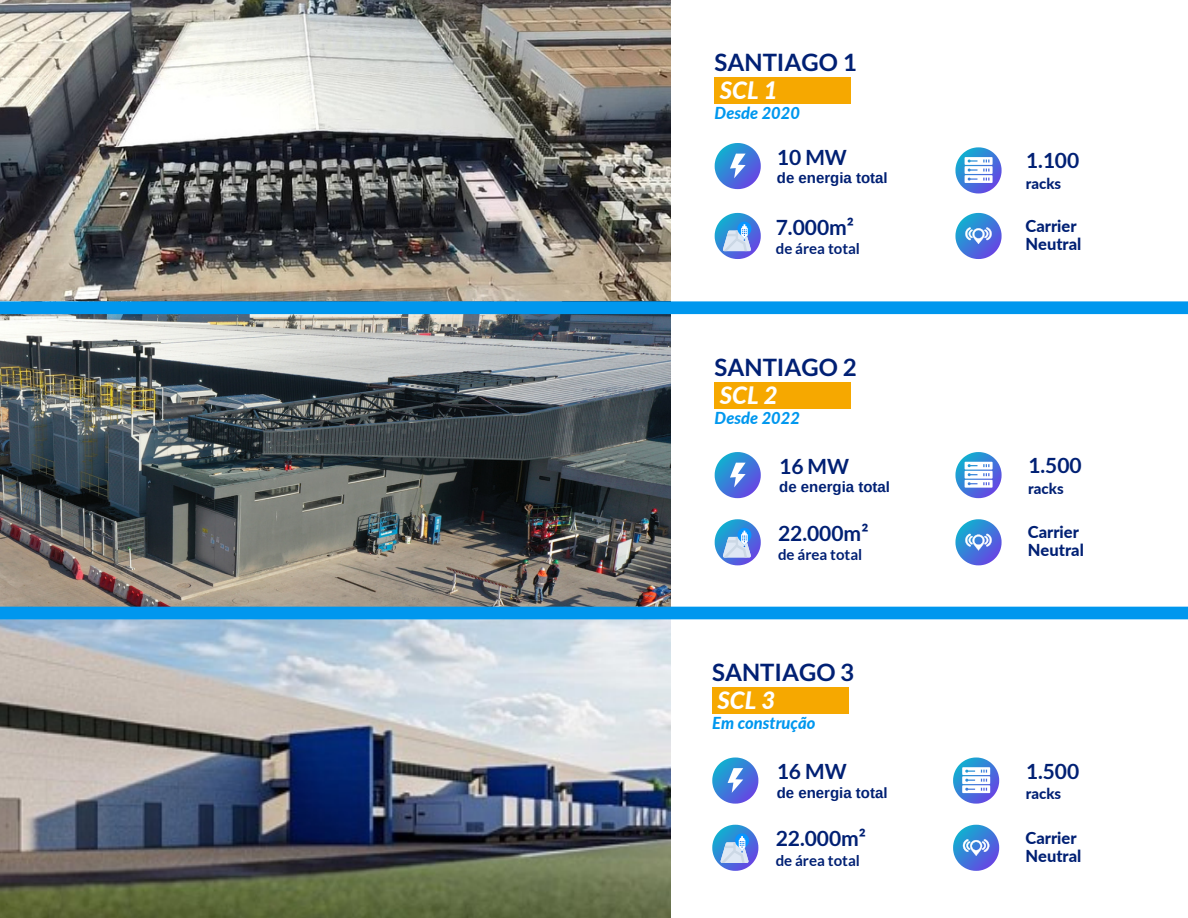
<style>
.page{position:relative;width:1188px;height:918px;background:#fff}
.page>*{position:absolute;margin:0;border:0;box-sizing:border-box;transform-origin:0 0}
.t1{font:700 24px "Lato";color:#002074}
.t2{font:italic 800 24px "Lato";color:#fff}
.t3{font:700 21px "Lato";color:#002074}
.t4{font:800 16.5px "Lato";color:#002074}
.t5{font:italic 800 16.5px "Lato";color:#0097ee}
.t6{font:700 15px "Arimo";color:#002074}
.t7{font:700 15px "Lato";color:#002074}
.t8{font:800 15px "Lato";color:#002074}
</style>
<div class="page">
<img style="left:0;top:0;width:670px;height:301px">
<img style="left:0;top:314px;width:670px;height:293px">
<svg style="left:955px;top:213px;width:47px;height:46px"></svg>
<svg style="left:715px;top:143px;width:46px;height:46px"></svg>
<svg style="left:715px;top:213px;width:46px;height:46px"></svg>
<svg style="left:955px;top:147px;width:47px;height:46px"></svg>
<svg style="left:955px;top:519px;width:47px;height:46px"></svg>
<svg style="left:715px;top:452px;width:46px;height:46px"></svg>
<svg style="left:715px;top:519px;width:46px;height:46px"></svg>
<svg style="left:955px;top:452px;width:47px;height:46px"></svg>
<img style="left:0;top:619px;width:670px;height:299px">
<svg style="left:0;top:301px;width:1188px;height:13px;background:#0597ec"></svg>
<div style="left:0;top:607px;width:1188px;height:12px;background:#0097ee"></div>
<div style="left:715px;top:77px;width:136px;height:26px;background:#f6a800"></div>
<div style="left:715px;top:382px;width:136px;height:26px;background:#f6a800"></div>
<svg style="left:953px;top:825px;width:46px;height:46px"></svg>
<svg style="left:712px;top:758px;width:46px;height:46px"></svg>
<svg style="left:712px;top:825px;width:46px;height:46px"></svg>
<svg style="left:953px;top:758px;width:46px;height:46px"></svg>
<div style="left:712px;top:687px;width:137px;height:27px;background:#f6a800"></div>
<p class="t1" style="left:715px;top:47px;width:143px">SANTIAGO 1</p>
<p class="t5" style="left:715px;top:102px;width:87px">Desde 2020</p>
<p class="t2" style="left:720px;top:75px;width:59px">SCL 1</p>
<p class="t3" style="left:777px;top:144px;width:71px">10 MW</p>
<p class="t6" style="left:777px;top:170px;width:112px">de energia total</p>
<p class="t3" style="left:776px;top:214px;width:80px">7.000m²</p>
<p class="t7" style="left:776px;top:239px;width:86px">de área total</p>
<p class="t1" style="left:715px;top:352px;width:143px">SANTIAGO 2</p>
<p class="t5" style="left:715px;top:407px;width:87px">Desde 2022</p>
<p class="t2" style="left:720px;top:380px;width:59px">SCL 2</p>
<p class="t3" style="left:779px;top:453px;width:71px">16 MW</p>
<p class="t6" style="left:779px;top:479px;width:112px">de energia total</p>
<p class="t3" style="left:778px;top:520px;width:92px">22.000m²</p>
<p class="t7" style="left:778px;top:545px;width:86px">de área total</p>
<p class="t1" style="left:712px;top:657px;width:143px">SANTIAGO 3</p>
<p class="t5" style="left:712px;top:713px;width:105px">Em construção</p>
<p class="t2" style="left:717px;top:686px;width:59px">SCL 3</p>
<p class="t3" style="left:777px;top:759px;width:71px">16 MW</p>
<p class="t6" style="left:777px;top:784px;width:112px">de energia total</p>
<p class="t3" style="left:776px;top:826px;width:92px">22.000m²</p>
<p class="t7" style="left:776px;top:851px;width:86px">de área total</p>
<p class="t3" style="left:1026px;top:148px;width:55px">1.100</p>
<p class="t8" style="left:1026px;top:174px;width:37px">racks</p>
<p class="t4" style="left:1026px;top:216px;width:53px">Carrier</p>
<p class="t4" style="left:1026px;top:234px;width:58px">Neutral</p>
<p class="t3" style="left:1028px;top:452px;width:55px">1.500</p>
<p class="t8" style="left:1028px;top:479px;width:37px">racks</p>
<p class="t4" style="left:1028px;top:522px;width:53px">Carrier</p>
<p class="t4" style="left:1028px;top:540px;width:58px">Neutral</p>
<p class="t3" style="left:1026px;top:758px;width:55px">1.500</p>
<p class="t8" style="left:1026px;top:785px;width:37px">racks</p>
<p class="t4" style="left:1026px;top:827px;width:53px">Carrier</p>
<p class="t4" style="left:1026px;top:845px;width:58px">Neutral</p>
</div>
